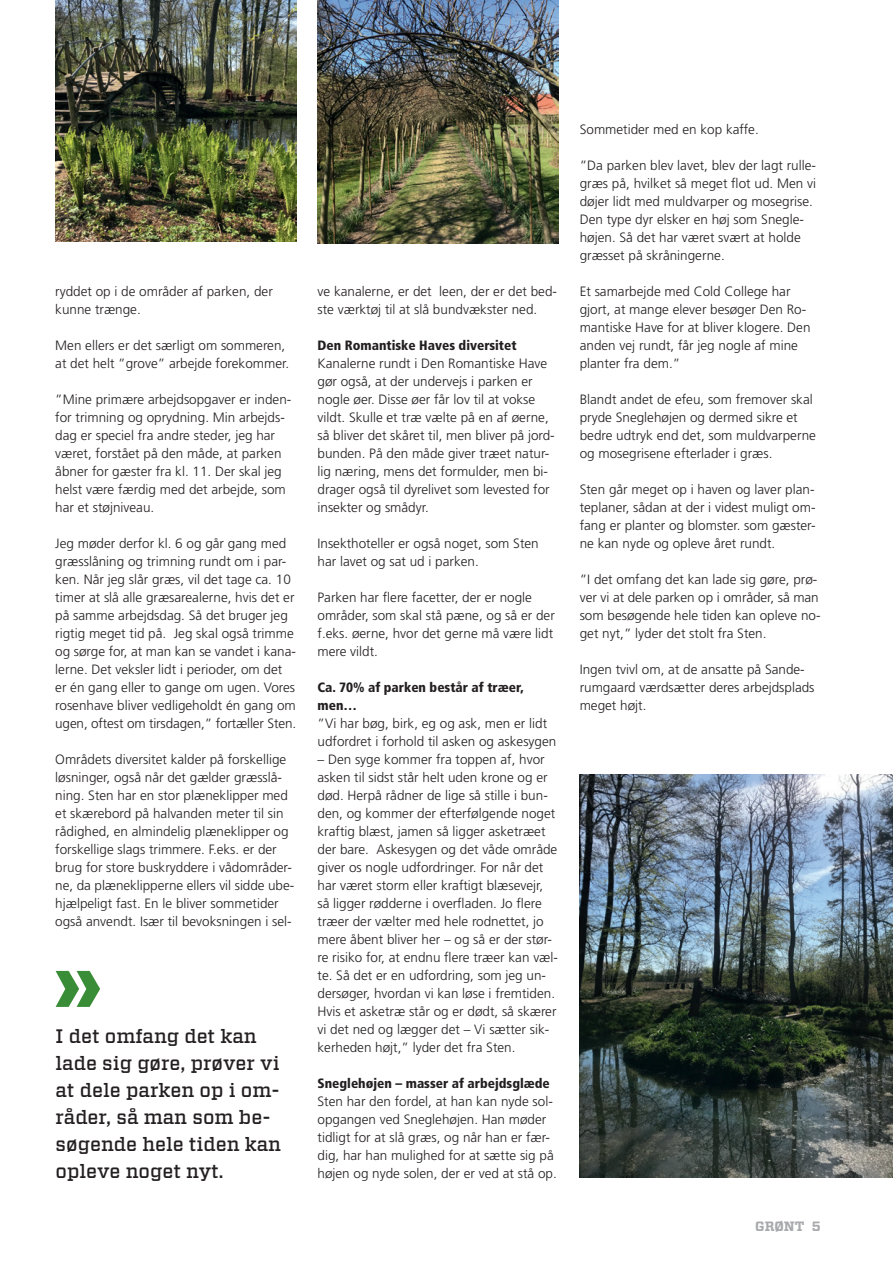
<style>
.page{position:relative;width:893px;height:1263px;background:#fff}
.page>*{position:absolute;margin:0;border:0;box-sizing:border-box;transform-origin:0 0}
.t1{font:500 19.5px/27px "Vitesse";color:#231f20}
.t2{font:300 13.5px/18px "Frutiger";color:#231f20}
.t3{font:900 condensed 13.5px/18px "Frutiger";color:#231f20}
.t4{font:700 13.5px "Vitesse";color:#a8a9ad}
</style>
<div class="page">
<img style="left:317px;top:0;width:241px;height:243px">
<img style="left:580px;top:774px;width:313px;height:404px">
<img style="left:55px;top:0;width:241px;height:242px">
<svg style="left:56px;top:971px;width:44px;height:36px"></svg>
<p class="t2" style="left:55px;top:282px;width:219px">ryddet op i de områder af parken, der kunne trænge.</p>
<p class="t2" style="left:55px;top:336px;width:235px">Men ellers er det særligt om sommeren, at det helt ”grove” arbejde forekommer.</p>
<p class="t2" style="left:55px;top:390px;width:238px">”Mine primære arbejdsopgaver er inden&shy;for trimning og oprydning. Min arbejds&shy;dag er speciel fra andre steder, jeg har været, forstået på den måde, at parken åbner for gæster fra kl. 11. Der skal jeg helst være færdig med det arbejde, som har et støjniveau.</p>
<p class="t2" style="left:55px;top:534px;width:242px">Jeg møder derfor kl. 6 og går gang med græsslåning og trimning rundt om i par&shy;ken. Når jeg slår græs, vil det tage ca. 10 timer at slå alle græsarealerne, hvis det er på samme arbejdsdag. Så det bruger jeg rigtig meget tid på. Jeg skal også trimme og sørge for, at man kan se vandet i kana-- lerne. Det veksler lidt i perioder, om det er én gang eller to gange om ugen. Vores rosenhave bliver vedligeholdt én gang om ugen, oftest om tirsdagen,” fortæller Sten.</p>
<p class="t2" style="left:55px;top:750px;width:238px">Områdets diversitet kalder på forskellige løsninger, også når det gælder græsslå&shy;ning. Sten har en stor plæneklipper med et skærebord på halvanden meter til sin rådighed, en almindelig plæneklipper og forskellige slags trimmere. F.eks. er der brug for store buskryddere i vådområder&shy;ne, da plæneklipperne ellers vil sidde ube-- hjælpeligt fast. En le bliver sommetider også anvendt. Især til bevoksningen i sel-</p>
<h1 class="t1" style="left:56px;top:1023px;width:227px">I det omfang det kan lade sig gøre, prøver vi at dele parken op i om&shy;råder, så man som be&shy;søgende hele tiden kan opleve noget nyt.</h1>
<p class="t2" style="left:317px;top:282px;width:241px">ve kanalerne, er det leen, der er det bed&shy;ste værktøj til at slå bundvækster ned.</p>
<p class="t3" style="left:317px;top:336px;width:201px">Den Romantiske Haves diversitet</p>
<p class="t2" style="left:317px;top:354px;width:239px">Kanalerne rundt i Den Romantiske Have gør også, at der undervejs i parken er nogle øer. Disse øer får lov til at vokse vildt. Skulle et træ vælte på en af øerne, så bliver det skåret til, men bliver på jord&shy;bunden. På den måde giver træet natur&shy;lig næring, mens det formulder, men bi&shy;drager også til dyrelivet som levested for insekter og smådyr.</p>
<p class="t2" style="left:317px;top:534px;width:223px">Insekthoteller er også noget, som Sten har lavet og sat ud i parken.</p>
<p class="t2" style="left:317px;top:588px;width:239px">Parken har flere facetter, der er nogle områder, som skal stå pæne, og så er der f.eks. øerne, hvor det gerne må være lidt mere vildt.</p>
<p class="t3" style="left:317px;top:678px;width:208px">Ca. 70% af parken består af træer, men…</p>
<p class="t2" style="left:317px;top:714px;width:240px">”Vi har bøg, birk, eg og ask, men er lidt udfordret i forhold til asken og askesygen</p>
<p class="t2" style="left:317px;top:750px;width:242px">– Den syge kommer fra toppen af, hvor asken til sidst står helt uden krone og er død. Herpå rådner de lige så stille i bun&shy;den, og kommer der efterfølgende noget kraftig blæst, jamen så ligger asketræet der bare. Askesygen og det våde område giver os nogle udfordringer. For når det har været storm eller kraftigt blæsevejr, så ligger rødderne i overfladen. Jo flere træer der vælter med hele rodnettet, jo mere åbent bliver her – og så er der stør&shy;re risiko for, at endnu flere træer kan væl&shy;te. Så det er en udfordring, som jeg un&shy;dersøger, hvordan vi kan løse i fremtiden.<br>Hvis et asketræ står og er dødt, så skærer vi det ned og lægger det – Vi sætter sik&shy;kerheden højt,” lyder det fra Sten.</p>
<p class="t3" style="left:317px;top:1074px;width:234px">Sneglehøjen – masser af arbejdsglæde</p>
<p class="t2" style="left:317px;top:1092px;width:241px">Sten har den fordel, at han kan nyde sol&shy;opgangen ved Sneglehøjen. Han møder tidligt for at slå græs, og når han er fær&shy;dig, har han mulighed for at sætte sig på højen og nyde solen, der er ved at stå op.</p>
<p class="t2" style="left:580px;top:120px;width:181px">Sommetider med en kop kaffe.</p>
<p class="t2" style="left:580px;top:156px;width:238px">”Da parken blev lavet, blev der lagt rulle&shy;græs på, hvilket så meget flot ud. Men vi døjer lidt med muldvarper og mosegrise.<br>Den type dyr elsker en høj som Snegle&shy;højen. Så det har været svært at holde græsset på skråningerne.</p>
<p class="t2" style="left:580px;top:282px;width:232px">Et samarbejde med Cold College har gjort, at mange elever besøger Den Ro&shy;mantiske Have for at bliver klogere. Den anden vej rundt, får jeg nogle af mine planter fra dem.”</p>
<p class="t2" style="left:580px;top:390px;width:238px">Blandt andet de efeu, som fremover skal pryde Sneglehøjen og dermed sikre et bedre udtryk end det, som muldvarperne og mosegrisene efterlader i græs.</p>
<p class="t2" style="left:580px;top:480px;width:237px;text-align:justify">Sten går meget op i haven og laver plan&shy;teplaner, sådan at der i videst muligt om&shy;fang er planter og blomster. som gæster&shy;ne kan nyde og opleve året rundt.</p>
<p class="t2" style="left:580px;top:570px;width:242px">”I det omfang det kan lade sig gøre, prø&shy;ver vi at dele parken op i områder, så man som besøgende hele tiden kan opleve no&shy;get nyt,” lyder det stolt fra Sten.</p>
<p class="t2" style="left:580px;top:660px;width:236px">Ingen tvivl om, at de ansatte på Sande&shy;rumgaard værdsætter deres arbejdsplads meget højt.</p>
<p class="t4" style="left:755px;top:1217px;width:67px">GRØNT 5</p>
</div>
